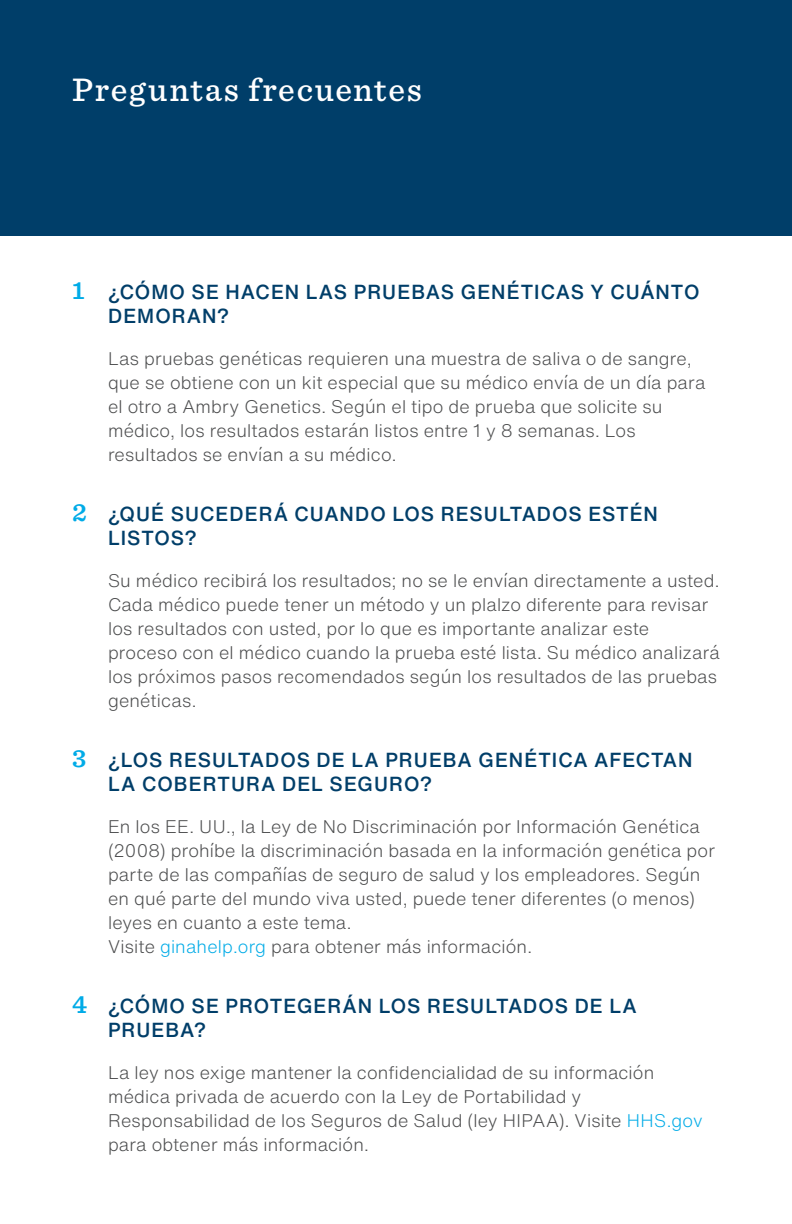
<style>
.page{position:relative;width:792px;height:1224px;background:#fff}
.page>*{position:absolute;margin:0;border:0;box-sizing:border-box;transform-origin:0 0}
.Titles_Sentinel{font:500 34px "Sentinel";letter-spacing:.05em;color:#fff}
.whitney_sub_head{font:500 20px/24px "Helvetica Now Text";letter-spacing:.05em;color:#003e69}
.Section_text{font:300 18px/24px "Helvetica Now Text";letter-spacing:.01em;color:#4b4c4d}
.s1{font-family:"Sentinel";font-weight:600;font-size:26px;color:#00abe7}
.s2{color:#00abe7}
</style>
<div class="page">
<div style="left:0;top:0;width:792px;height:235px;background:#003e69"></div>
<p class="Titles_Sentinel" style="left:72px;top:63px;width:351px">Preguntas frecuentes</p>
<p class="whitney_sub_head" style="left:108px;top:280px;width:593px;text-indent:-36px"><span class="s1">1</span> ¿CÓMO SE HACEN LAS PRUEBAS GENÉTICAS Y CUÁNTO<br>DEMORAN?</p>
<p class="Section_text" style="left:108px;top:347px;width:599px">Las pruebas genéticas requieren una muestra de saliva o de sangre, que se obtiene con un kit especial que su médico envía de un día para el otro a Ambry Genetics. Según el tipo de prueba que solicite su médico, los resultados estarán listos entre 1 y 8 semanas. Los resultados se envían a su médico.</p>
<p class="whitney_sub_head" style="left:108px;top:502px;width:551px;text-indent:-36px"><span class="s1">2</span> ¿QUÉ SUCEDERÁ CUANDO LOS RESULTADOS ESTÉN<br>LISTOS?</p>
<p class="Section_text" style="left:108px;top:569px;width:613px">Su médico recibirá los resultados; no se le envían directamente a usted.<br>Cada médico puede tener un método y un plalzo diferente para revisar los resultados con usted, por lo que es importante analizar este proceso con el médico cuando la prueba esté lista. Su médico analizará los próximos pasos recomendados según los resultados de las pruebas genéticas.</p>
<p class="whitney_sub_head" style="left:108px;top:748px;width:586px;text-indent:-36px"><span class="s1">3</span> ¿LOS RESULTADOS DE LA PRUEBA GENÉTICA AFECTAN<br>LA COBERTURA DEL SEGURO?</p>
<p class="Section_text" style="left:108px;top:815px;width:609px">En los EE. UU., la Ley de No Discriminación por Información Genética (2008) prohíbe la discriminación basada en la información genética por parte de las compañías de seguro de salud y los empleadores. Según en qué parte del mundo viva usted, puede tener diferentes (o menos) leyes en cuanto a este tema.<br>Visite <span class="s2">ginahelp.org</span> para obtener más información.</p>
<p class="whitney_sub_head" style="left:108px;top:994px;width:530px;text-indent:-36px"><span class="s1">4</span> ¿CÓMO SE PROTEGERÁN LOS RESULTADOS DE LA<br>PRUEBA?</p>
<p class="Section_text" style="left:108px;top:1061px;width:596px">La ley nos exige mantener la confidencialidad de su información médica privada de acuerdo con la Ley de Portabilidad y Responsabilidad de los Seguros de Salud (ley HIPAA). Visite <span class="s2">HHS.gov </span>para obtener más información.</p>
</div>
